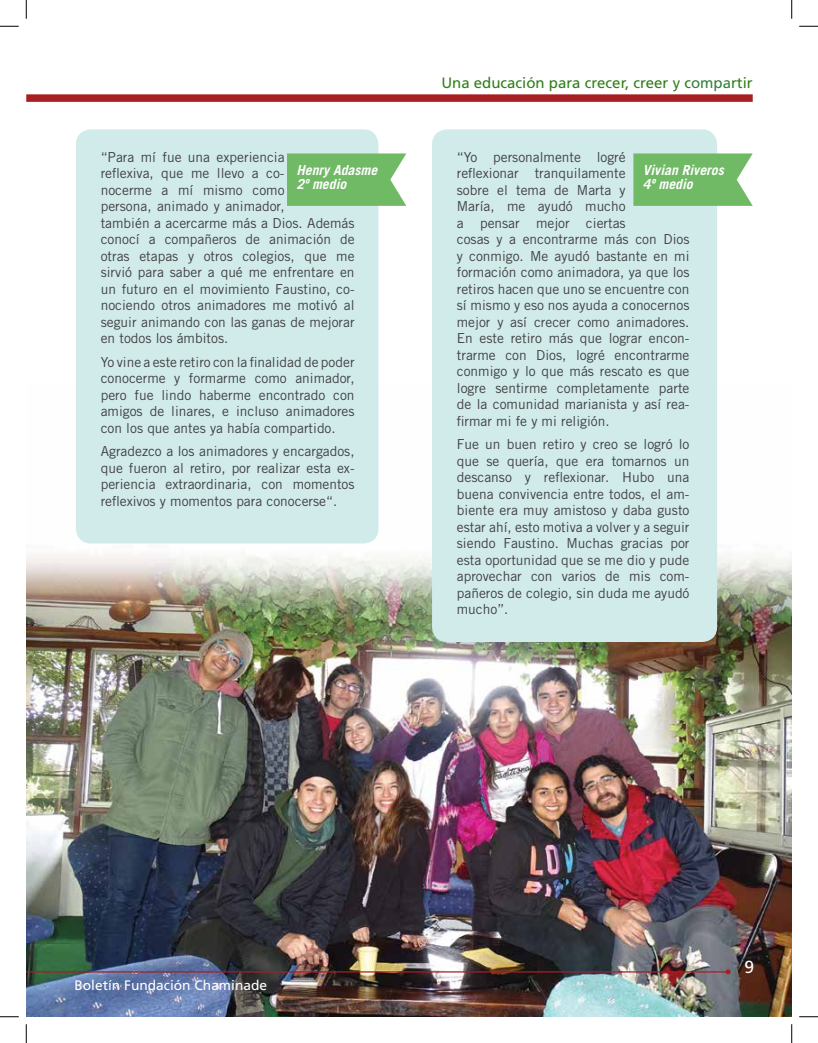
<style>
.page{position:relative;width:818px;height:1043px;background:#fff}
.page>*{position:absolute;margin:0;border:0;box-sizing:border-box;transform-origin:0 0}
.t1{font:17.5px "Frutiger LT Std";color:#fff}
.t2{font:15px "Frutiger LT Std";color:#307f19}
.t3{font:13.75px/16.5px "Trade Gothic LT Std";color:#414042;text-align:justify}
.t4{font:italic 700 13.75px/13.8px "Trade Gothic LT Std";color:#fff}
.t5{font:13.75px "Frutiger LT Std";color:#fff}
.s1{color:#32803e}
</style>
<div class="page">
<div style="left:26px;top:94px;width:726px;height:8px;background:#a71f23"></div>
<img style="left:27px;top:383px;width:764px;height:633px">
<hr style="left:26px;top:971px;width:702px;height:1px;background:#a71f23">
<svg style="left:725px;top:969px;width:5px;height:5px"></svg>
<div style="left:432px;top:129px;width:285px;height:513px;background:#d1ebeb;border-radius:15px"></div>
<div style="left:76px;top:129px;width:302px;height:414px;background:#d1ebeb;border-radius:15px"></div>
<svg style="left:633px;top:153px;width:119px;height:53px;background:#7abe70"></svg>
<svg style="left:287px;top:153px;width:119px;height:53px;background:#7abe70"></svg>
<svg style="left:0;top:25px;width:19px;height:2px"></svg>
<svg style="left:799px;top:25px;width:19px;height:2px"></svg>
<svg style="left:0;top:1016px;width:19px;height:1px"></svg>
<svg style="left:799px;top:1016px;width:19px;height:1px"></svg>
<svg style="left:25px;top:0;width:2px;height:19px"></svg>
<svg style="left:25px;top:1024px;width:2px;height:18px"></svg>
<svg style="left:791px;top:0;width:1px;height:19px"></svg>
<svg style="left:791px;top:1024px;width:1px;height:18px"></svg>
<p class="t3" style="left:101px;top:148px;width:255px;text-align:left">“Para mí fue una experiencia<br>reflexiva, que me llevo a co-<br>nocerme a mí mismo como<br>persona, animado y animador,<br>también a acercarme más a Dios. Además conocí a compañeros de animación de otras etapas y otros colegios, que me sirvió para saber a qué me enfrentare en un futuro en el movimiento Faustino, co&shy;nociendo otros animadores me motivó al seguir animando con las ganas de mejorar en todos los ámbitos.</p>
<p class="t3" style="left:101px;top:353px;width:255px">Yo vine a este retiro con la finalidad de poder conocerme y formarme como animador, pero fue lindo haberme encontrado con amigos de linares, e incluso animadores con los que antes ya había compartido.</p>
<p class="t3" style="left:101px;top:443px;width:255px">Agradezco a los animadores y encargados, que fueron al retiro, por realizar esta ex&shy;periencia extraordinaria, con momentos reflexivos y momentos para conocerse“.</p>
<p class="t4" style="left:296px;top:163px;width:82px">Henry Adasme<br>2º medio</p>
<p class="t2" style="left:441px;top:74px;width:313px">Una educación para crecer, creer y c<span class="s1">ompa</span>rtir</p>
<p class="t3" style="left:457px;top:148px;width:234px;text-align:left">“Yo personalmente logré reflexionar tranquilamente<br>sobre el tema de Marta y<br>María, me ayudó mucho<br>a pensar mejor ciertas<br>cosas y a encontrarme más con Dios y conmigo. Me ayudó bastante en mi formación como animadora, ya que los retiros hacen que uno se encuentre con sí mismo y eso nos ayuda a conocernos mejor y así crecer como animadores.<br>En este retiro más que lograr encon&shy;trarme con Dios, logré encontrarme conmigo y lo que más rescato es que logre sentirme completamente parte de la comunidad marianista y así rea&shy;firmar mi fe y mi religión.</p>
<p class="t3" style="left:457px;top:436px;width:234px">Fue un buen retiro y creo se logró lo que se quería, que era tomarnos un descanso y reflexionar. Hubo una buena convivencia entre todos, el am&shy;biente era muy amistoso y daba gusto estar ahí, esto motiva a volver y a seguir siendo Faustino. Muchas gracias por esta oportunidad que se me dio y pude aprovechar con varios de mis com&shy;pañeros de colegio, sin duda me ayudó mucho”.</p>
<p class="t4" style="left:642px;top:163px;width:82px">Vivian Riveros<br>4º medio</p>
<p class="t5" style="left:74px;top:977px;width:194px">Boletín Fundación Chaminade</p>
<p class="t1" style="left:744px;top:956px;width:11px">9</p>
</div>
